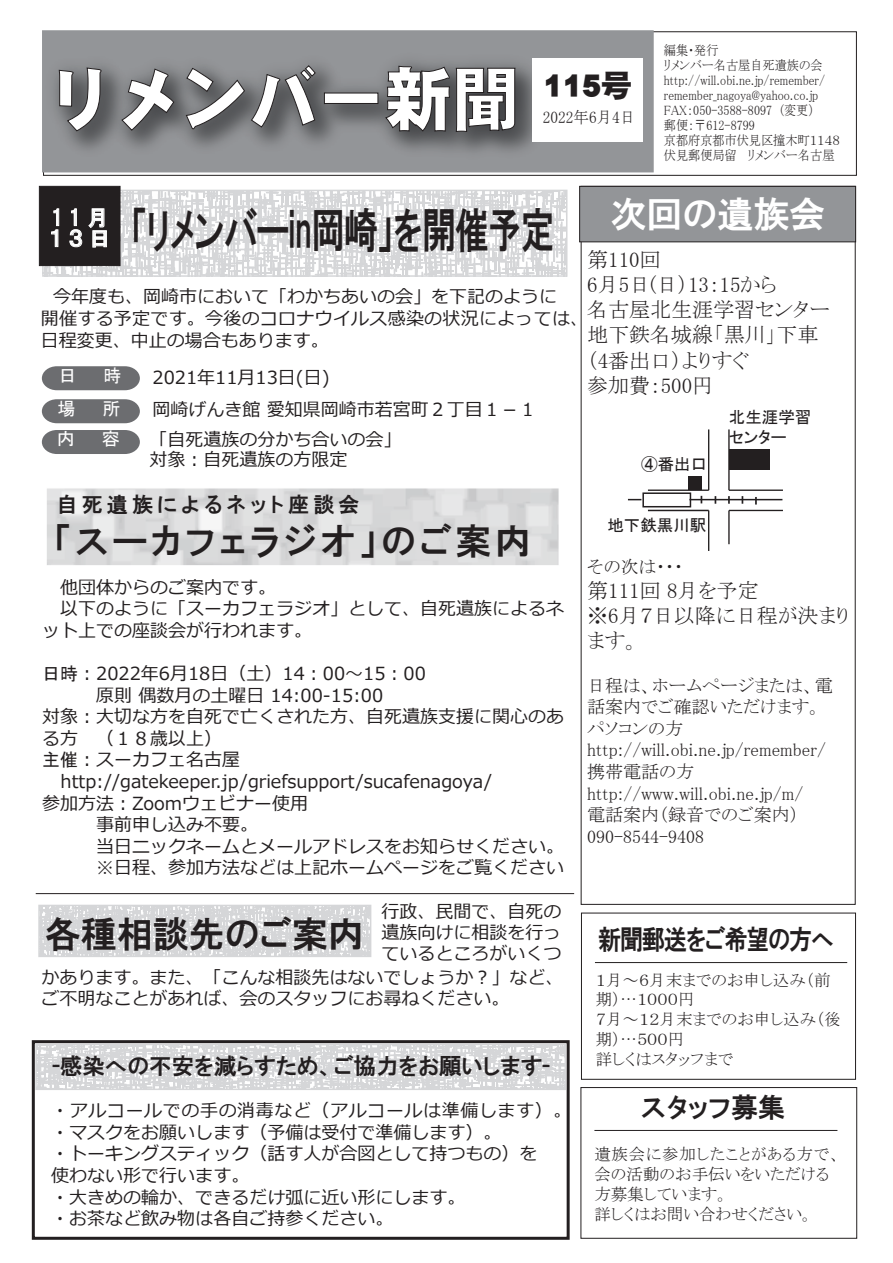
<style>
.page{position:relative;width:893px;height:1263px;background:#fff}
.page>*{position:absolute;margin:0;border:0;box-sizing:border-box;transform-origin:0 0}
.t1{font:69px "DF Gothic EB WIN RKSJ H";color:#fff}
.t2{font:47.25px "HGP Gothic E";letter-spacing:-.025em;color:#231f20;scale:.71 1}
.t3{font:36px "HGP Gothic E";letter-spacing:.1em;color:#231f20}
.t4{font:36px "HGP Gothic E";color:#231f20}
.t5{font:36px "HGP Gothic E";color:#fff}
.t6{font:27px "HGP Gothic E";letter-spacing:-.045em;color:#231f20;scale:.85 1}
.t7{font:27px "HGP Gothic E";letter-spacing:-.045em;color:#231f20}
.t8{font:22.5px "HGP Gothic E";color:#231f20}
.t9{font:21px/25.2px "MS P Mincho";color:#231f20}
.t10{font:21px "HGP Gothic E";letter-spacing:.2em;color:#231f20}
.t11{font:21px/21px "HGP Gothic E";letter-spacing:.3em;color:#fff}
.t12{font:18px/21.6px "Meiryo";color:#231f20}
.t13{font:18px/21.6px "MS P Mincho";color:#231f20}
.t14{font:18px "MS Gothic";color:#fff}
.t15{font:16.5px/19.8px "MS P Mincho";color:#231f20}
.t16{font:16.5px/19.8px "MS P Gothic";color:#231f20}
.t17{font:16.5px "MS P Mincho";color:#231f20;scale:.93 1}
.t18{font:13.5px/15px "MS P Mincho";color:#231f20;scale:.9 1}
.s1{font-family:"MS Gothic"}
</style>
<div class="page">
<div style="left:42px;top:30px;width:612px;height:142px;background:#939598;border:3px solid #939598"></div>
<img style="left:42px;top:52px;width:511px;height:116px">
<svg style="left:59px;top:68px;width:42px;height:63px;background:#626366"></svg>
<svg style="left:121px;top:69px;width:53px;height:62px"></svg>
<svg style="left:186px;top:68px;width:59px;height:61px"></svg>
<svg style="left:251px;top:65px;width:65px;height:62px"></svg>
<svg style="left:324px;top:92px;width:54px;height:12px"></svg>
<svg style="left:385px;top:66px;width:65px;height:65px;background:#505153"></svg>
<svg style="left:456px;top:68px;width:59px;height:64px;background:#49494c"></svg>
<div style="left:532px;top:58px;width:111px;height:83px;background:#fff"></div>
<div style="left:579px;top:186px;width:277px;height:56px;background:#939598;border:1px solid #231f20"></div>
<hr style="left:648px;top:489px;width:61px;height:2px;background:#231f20">
<hr style="left:648px;top:510px;width:61px;height:1px;background:#231f20">
<hr style="left:708px;top:429px;width:1px;height:61px;background:#231f20">
<hr style="left:708px;top:510px;width:1px;height:41px;background:#231f20">
<hr style="left:728px;top:429px;width:2px;height:61px;background:#231f20">
<hr style="left:728px;top:510px;width:2px;height:34px;background:#231f20">
<hr style="left:729px;top:510px;width:54px;height:1px;background:#231f20">
<hr style="left:729px;top:489px;width:54px;height:2px;background:#231f20">
<div style="left:688px;top:477px;width:14px;height:13px;background:#231f20"></div>
<div style="left:729px;top:450px;width:40px;height:20px;background:#231f20"></div>
<div style="left:642px;top:492px;width:49px;height:15px;border:2px solid #231f20"></div>
<hr style="left:689px;top:499px;width:93px;height:1px;background:#231f20">
<svg style="left:728px;top:496px;width:2px;height:8px"></svg>
<svg style="left:755px;top:497px;width:2px;height:7px"></svg>
<svg style="left:628px;top:499px;width:13px;height:1px"></svg>
<svg style="left:38px;top:1047px;width:525px;height:40px"></svg>
<div style="left:35px;top:1044px;width:531px;height:46px;border:2px solid #d5d6d8"></div>
<div style="left:581px;top:1087px;width:276px;height:152px;border:1px solid #231f20"></div>
<hr style="left:594px;top:1130px;width:243px;height:1px;background:#231f20">
<hr style="left:595px;top:962px;width:252px;height:1px;background:#231f20">
<div style="left:581px;top:913px;width:275px;height:167px;border:1px solid #231f20"></div>
<div style="left:32px;top:1040px;width:538px;height:200px;border:3px solid #231f20"></div>
<svg style="left:41px;top:908px;width:327px;height:46px;background:#dadbdc"></svg>
<div style="left:38px;top:905px;width:333px;height:52px;border:2px solid #d5d6d8"></div>
<hr style="left:36px;top:893px;width:538px;height:1px;background:#231f20">
<img style="left:47px;top:470px;width:535px;height:114px">
<svg style="left:42px;top:430px;width:98px;height:24px;background:#757679"></svg>
<div style="left:39px;top:186px;width:81px;height:80px;background:#231f20;border:1px solid #231f20"></div>
<svg style="left:43px;top:190px;width:524px;height:86px"></svg>
<svg style="left:42px;top:366px;width:98px;height:24px;background:#76777a"></svg>
<svg style="left:42px;top:399px;width:98px;height:24px;background:#76777a"></svg>
<p class="t1" style="left:46px;top:64px;width:588px">リメンバー新聞 <sup>115号</sup></p>
<p class="t17" style="left:543px;top:109px;width:101px">2022年6月4日</p>
<p class="t18" style="left:664px;top:43px;width:197px">編集・発行<br>リメンバー名古屋自死遺族の会http://will.obi.ne.jp/remember/ remember_nagoya@yahoo.co.jp<br>FAX：050-3588-8097　(変更）<br>郵便：〒612-8799<br>京都府京都市伏見区撞木町１１４８伏見郵便局留 リメンバー名古屋</p>
<p class="t11" style="left:49px;top:207px;width:62px">11月<br>１３日</p>
<p class="t2" style="left:130px;top:206px;width:599px">「リメンバーin岡崎」を開催予定</p>
<p class="t12" style="left:41px;top:287px;width:549px;text-indent:12px">今年度も、岡崎市において「わかちあいの会」を下記のように<br>開催する予定です。今後のコロナウイルス感染の状況によっては、日程変更、中止の場合もあります。</p>
<p class="t14" style="left:58px;top:366px;width:19px">日</p>
<p class="t14" style="left:103px;top:366px;width:19px">時</p>
<p class="t12" style="left:153px;top:368px;width:179px">2021年11月13日(日)</p>
<p class="t14" style="left:57px;top:399px;width:19px">場</p>
<p class="t14" style="left:102px;top:399px;width:19px">所</p>
<p class="t12" style="left:153px;top:399px;width:386px">岡崎げんき館 愛知県岡崎市若宮町２丁目１－１</p>
<p class="t14" style="left:57px;top:429px;width:19px">内</p>
<p class="t14" style="left:102px;top:429px;width:19px">容</p>
<p class="t12" style="left:150px;top:430px;width:253px;line-height:20.2px">「自死遺族の分かち合いの会」対象：自死遺族の方限定</p>
<p class="t10" style="left:57px;top:493px;width:305px">自死遺族によるネット座談会</p>
<p class="t3" style="left:54px;top:523px;width:479px">「スーカフェラジオ」のご案内</p>
<p class="t12" style="left:42px;top:577px;width:524px">　他団体からのご案内です。<br>　以下のように「スーカフェラジオ」として、自死遺族によるネット上での座談会が行われます。</p>
<p class="t12" style="left:42px;top:664px;width:385px"><span class="s1">日時</span>：2022年6月18日（土）14：00～15：00</p>
<p class="t12" style="left:96px;top:685px;width:289px">原則 偶数月の土曜日 14:00-15:00</p>
<p class="t12" style="left:42px;top:707px;width:524px">対象：大切な方を自死で亡くされた方、自死遺族支援に関心のあ</p>
<p class="t12" style="left:42px;top:728px;width:181px">る方 （１８歳以上）</p>
<p class="t12" style="left:42px;top:750px;width:218px"><span class="s1">主催</span>：スーカフェ名古屋　</p>
<p class="t12" style="left:61px;top:772px;width:433px">http://gatekeeper.jp/griefsupport/sucafenagoya/</p>
<p class="t12" style="left:42px;top:793px;width:267px">参加方法：Zoomウェビナー使用</p>
<p class="t12" style="left:96px;top:815px;width:163px">事前申し込み不要。</p>
<p class="t12" style="left:96px;top:836px;width:470px">当日ニックネームとメールアドレスをお知らせください。</p>
<p class="t12" style="left:96px;top:858px;width:470px">※日程、参加方法などは上記ホームページをご覧ください</p>
<p class="t4" style="left:45px;top:916px;width:320px">各種相談先のご案内</p>
<p class="t12" style="left:382px;top:902px;width:182px;line-height:21px;text-align:justify">行政、民間で、自死の遺族向けに相談を行っているところがいくつ</p>
<p class="t12" style="left:42px;top:968px;width:524px;line-height:21px">かあります。また、「こんな相談先はないでしょうか？」など、ご不明なことがあれば、会のスタッフにお尋ねください。</p>
<p class="t8" style="left:37px;top:1054px;width:514px">　-感染への不安を減らすため、ご協力をお願いします-</p>
<p class="t12" style="left:51px;top:1101px;width:522px">・アルコールでの手の消毒など（アルコールは準備します）。・マスクをお願いします（予備は受付で準備します）。<br>・トーキングスティック（話す人が合図として持つもの）を<br>使わない形で行います。<br>・大きめの輪か、できるだけ弧に近い形にします。<br>・お茶など飲み物は各自ご持参ください。</p>
<p class="t5" style="left:610px;top:196px;width:217px">次回の遺族会</p>
<p class="t9" style="left:587px;top:247px;width:245px">第110回<br>6月5日(日）13：15から<br>名古屋北生涯学習センター地下鉄名城線「黒川」下車（4番出口）よりすぐ<br>参加費：500円</p>
<p class="t16" style="left:641px;top:454px;width:67px">④番出口</p>
<p class="t16" style="left:607px;top:515px;width:100px">地下鉄黒川駅</p>
<p class="t16" style="left:729px;top:407px;width:84px">北生涯学習センター</p>
<p class="t13" style="left:587px;top:555px;width:98px">その次は・・・</p>
<p class="t9" style="left:587px;top:578px;width:264px">第111回 8月を予定<br>※6月７日以降に日程が決まります。</p>
<p class="t13" style="left:587px;top:674px;width:247px">日程は、ホームページまたは、電話案内でご確認いただけます。パソコンの方http://will.obi.ne.jp/remember/携帯電話の方http://www.will.obi.ne.jp/m/<br>電話案内（録音でのご案内）<br>090-8544-9408</p>
<p class="t6" style="left:598px;top:925px;width:279px">新聞郵送をご希望の方へ</p>
<p class="t15" style="left:596px;top:970px;width:247px">１月～６月末までのお申し込み（前期）…１０００円<br>７月～１２月末までのお申し込み（後期）…５００円<br>詳しくはスタッフまで</p>
<p class="t7" style="left:641px;top:1094px;width:146px">スタッフ募集</p>
<p class="t15" style="left:594px;top:1144px;width:248px">遺族会に参加したことがある方で、会の活動のお手伝いをいただける方募集しています。<br>詳しくはお問い合わせください。</p>
</div>
